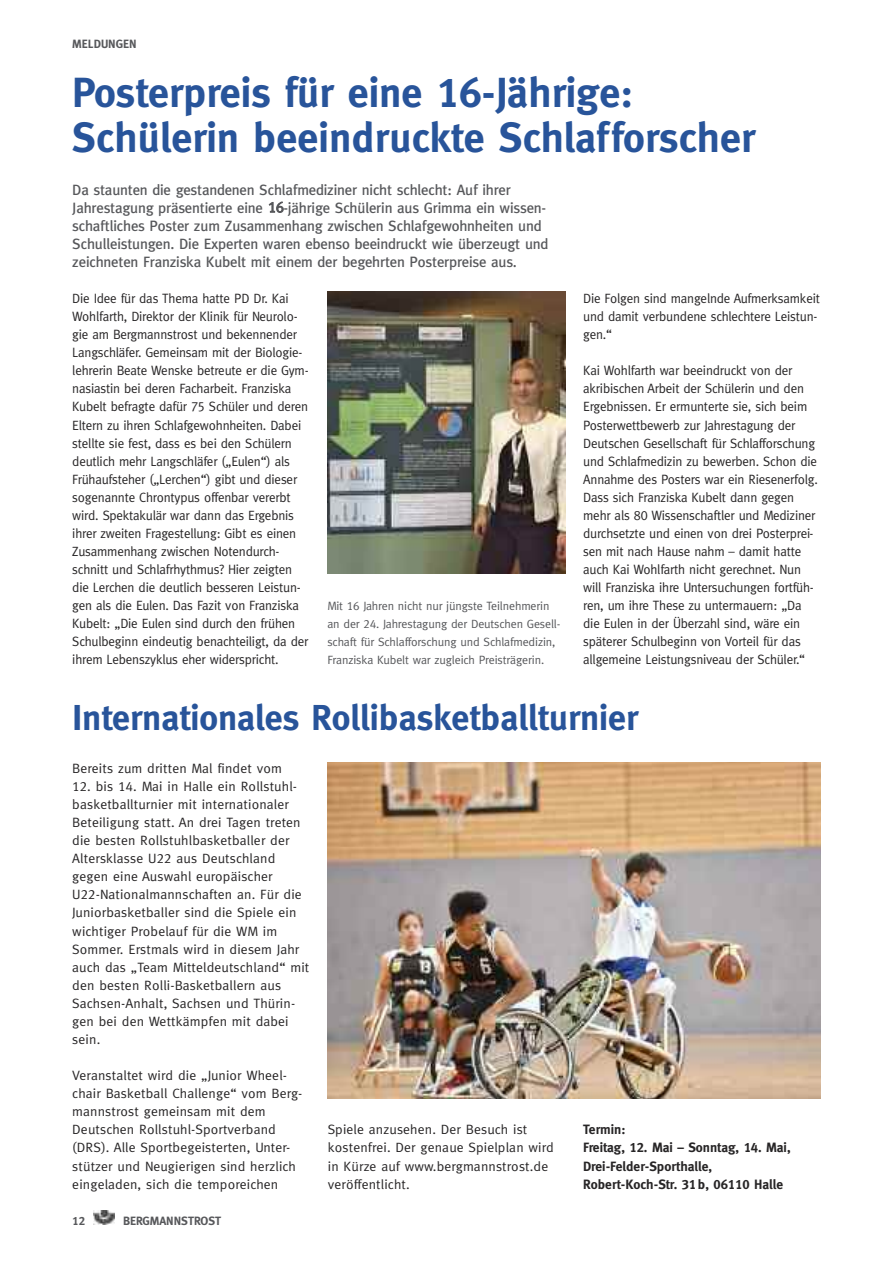
<style>
.page{position:relative;width:893px;height:1263px;background:#fff}
.page>*{position:absolute;margin:0;border:0;box-sizing:border-box;transform-origin:0 0}
.t1{font:700 42px/45px "Meta";color:#28549a}
.t2{font:700 36px "Meta";color:#28549a}
.t3{font:500 15px/18px "Meta";letter-spacing:-.01em;color:#57585b}
.t4{font:13.5px/18px "Meta";letter-spacing:-.015em;color:#272526}
.t5{font:13.5px/18px "Meta";letter-spacing:.01em;color:#272526}
.t6{font:700 13.5px/18px "Meta";color:#272526}
.t7{font:12px/18px "Meta";letter-spacing:-.01em;color:#57585b}
.t8{font:700 12px "Meta";color:#57585b}
.t9{font:12px "Meta Bold Caps";color:#57585b}
.s1{font-family:"Meta Bold Caps";font-weight:400}
.s2{font-family:"Meta Caps";font-weight:400}
.s3{font-family:"Meta Caps"}
</style>
<div class="page">
<img style="left:94px;top:1210px;width:21px;height:15px">
<img style="left:327px;top:291px;width:238px;height:282px">
<img style="left:327px;top:762px;width:494px;height:337px">
<p class="t8" style="left:72px;top:37px;width:66px">MELDUNGEN</p>
<h1 class="t1" style="left:72px;top:70px;width:684px">Posterpreis für eine <span class="s1">16</span>-Jährige:<br>Schülerin beeindruckte Schlafforscher</h1>
<p class="t3" style="left:72px;top:180px;width:478px">Da staunten die gestandenen Schlafmediziner nicht schlecht: Auf ihrer Jahrestagung präsentierte eine <span class="s2">16</span>-jährige Schülerin aus Grimma ein wissen&shy;schaftliches Poster zum Zusammenhang zwischen Schlafgewohnheiten und Schulleistungen. Die Experten waren ebenso beeindruckt wie überzeugt und zeichneten Franziska Kubelt mit einem der begehrten Posterpreise aus.</p>
<p class="t4" style="left:72px;top:289px;width:238px">Die Idee für das Thema hatte PD Dr. Kai Wohlfarth, Direktor der Klinik für Neurolo&shy;gie am Bergmannstrost und bekennender Langschläfer. Gemeinsam mit der Biologie&shy;lehrerin Beate Wenske betreute er die Gym&shy;nasiastin bei deren Facharbeit. Franziska Kubelt befragte dafür <span class="s3">75</span> Schüler und deren Eltern zu ihren Schlafgewohnheiten. Dabei stellte sie fest, dass es bei den Schülern deutlich mehr Langschläfer („Eulen“) als Frühaufsteher („Lerchen“) gibt und dieser sogenannte Chrontypus offenbar vererbt wird. Spektakulär war dann das Ergebnis ihrer zweiten Fragestellung: Gibt es einen Zusammenhang zwischen Notendurch&shy;schnitt und Schlafrhythmus? Hier zeigten die Lerchen die deutlich besseren Leistun&shy;gen als die Eulen. Das Fazit von Franziska Kubelt: „Die Eulen sind durch den frühen Schulbeginn eindeutig benachteiligt, da der ihrem Lebenszyklus eher widerspricht.</p>
<p class="t4" style="left:583px;top:289px;width:238px">Die Folgen sind mangelnde Aufmerksamkeit und damit verbundene schlechtere Leistun&shy;gen.“</p>
<p class="t4" style="left:583px;top:362px;width:236px">Kai Wohlfarth war beeindruckt von der akribischen Arbeit der Schülerin und den Ergebnissen. Er ermunterte sie, sich beim Posterwettbewerb zur Jahrestagung der Deutschen Gesellschaft für Schlafforschung und Schlafmedizin zu bewerben. Schon die Annahme des Posters war ein Riesenerfolg.<br>Dass sich Franziska Kubelt dann gegen mehr als <span class="s3">80</span> Wissenschaftler und Mediziner durchsetzte und einen von drei Posterprei&shy;sen mit nach Hause nahm – damit hatte auch Kai Wohlfarth nicht gerechnet. Nun will Franziska ihre Untersuchungen fortfüh&shy;ren, um ihre These zu untermauern: „Da die Eulen in der Überzahl sind, wäre ein späterer Schulbeginn von Vorteil für das allgemeine Leistungsniveau der Schüler.“</p>
<p class="t7" style="left:327px;top:597px;width:234px">Mit <span class="s3">16</span> Jahren nicht nur jüngste Teilnehmerin an der <span class="s3">24</span>. Jahrestagung der Deutschen Gesell&shy;schaft für Schlafforschung und Schlafmedizin, Franziska Kubelt war zugleich Preisträgerin.</p>
<h2 class="t2" style="left:72px;top:696px;width:568px">Internationales Rollibasketballturnier</h2>
<p class="t5" style="left:72px;top:759px;width:211px">Bereits zum dritten Mal findet vom</p>
<p class="t5" style="left:72px;top:777px;width:239px"><span class="s3">12</span>. bis <span class="s3">14</span>. Mai in Halle ein Rollstuhl&shy;basketballturnier mit internationaler Beteiligung statt. An drei Tagen treten die besten Rollstuhlbasketballer der Altersklasse U<span class="s3">22</span> aus Deutschland gegen eine Auswahl europäischer U<span class="s3">22</span>-Nationalmannschaften an. Für die Juniorbasketballer sind die Spiele ein wichtiger Probelauf für die WM im Sommer. Erstmals wird in diesem Jahr auch das „Team Mitteldeutschland“ mit den besten Rolli-Basketballern aus Sachsen-Anhalt, Sachsen und Thürin&shy;gen bei den Wettkämpfen mit dabei sein.</p>
<p class="t5" style="left:72px;top:1066px;width:232px">Veranstaltet wird die „Junior Wheel&shy;chair Basketball Challenge“ vom Berg&shy;mannstrost gemeinsam mit dem Deutschen Rollstuhl-Sportverband (DRS). Alle Sportbegeisterten, Unter&shy;stützer und Neugierigen sind herzlich eingeladen, sich die temporeichen</p>
<p class="t9" style="left:72px;top:1213px;width:14px">12</p>
<p class="t8" style="left:123px;top:1213px;width:100px">BERGMANNSTROST</p>
<p class="t5" style="left:328px;top:1121px;width:228px">Spiele anzusehen. Der Besuch ist kostenfrei. Der genaue Spielplan wird in Kürze auf www.bergmannstrost.de veröffentlicht.</p>
<p class="t6" style="left:583px;top:1121px;width:209px">Termin:<br>Freitag, <span class="s1">12</span>. Mai – Sonntag, <span class="s1">14.</span> Mai,<br>Drei-Felder-Sporthalle,<br>Robert-Koch-Str. <span class="s1">31</span>b, <span class="s1">06110</span> Halle</p>
</div>
